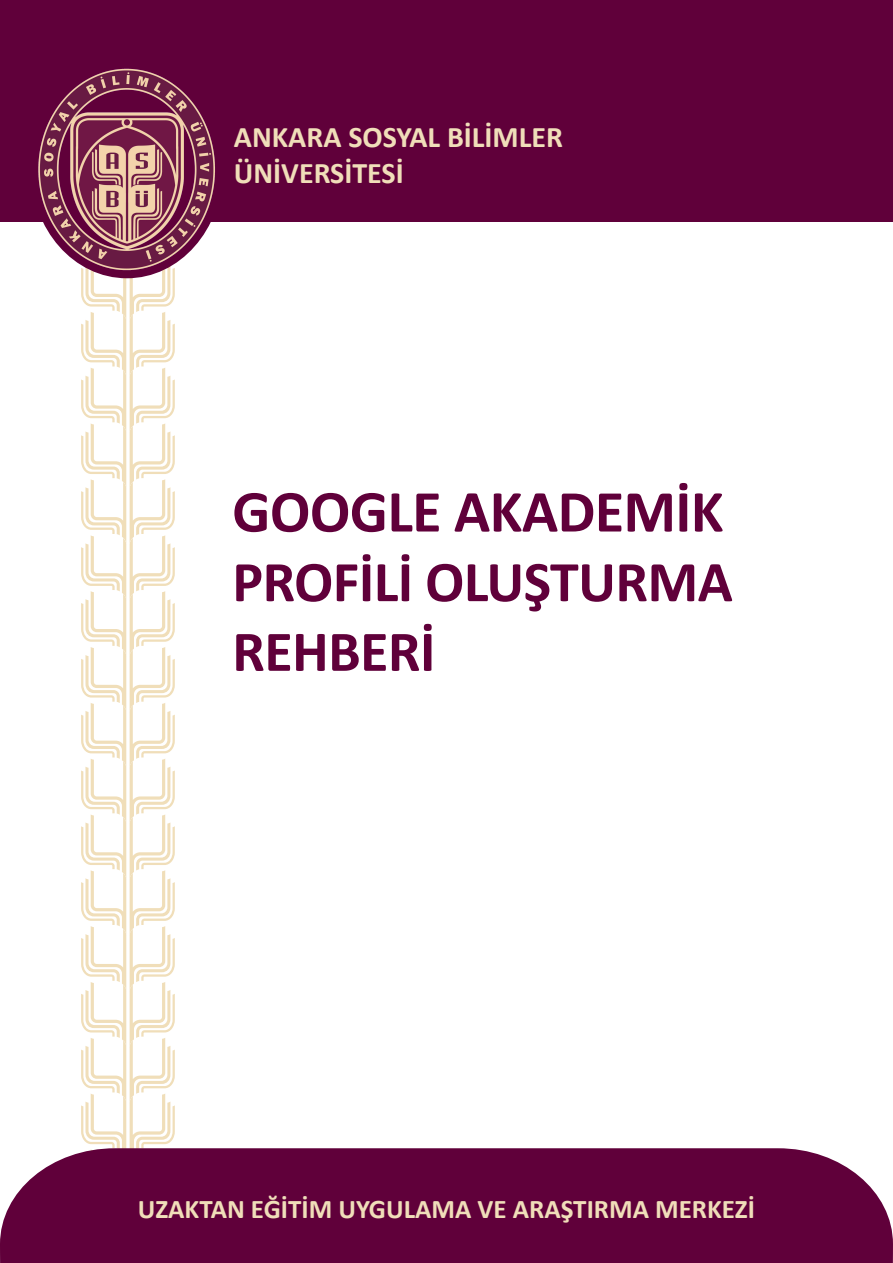
<style>
.page{position:relative;width:893px;height:1263px;background:#fff}
.page>*{position:absolute;margin:0;border:0;box-sizing:border-box;transform-origin:0 0}
.t1{font:700 60px "Calibri";letter-spacing:-.01em;color:#60003a}
.t2{font:700 58.05px/69.6px "Calibri";letter-spacing:-.01em;color:#60003a}
.t3{font:700 30px/36px "Calibri";color:#f0deb9}
.t4{font:700 27px "Calibri";color:#f0deb9}
</style>
<div class="page">
<svg style="left:81px;top:276px;width:94px;height:872px"></svg>
<div style="left:0;top:1148px;width:893px;height:115px;background:#60003a"></div>
<div style="left:0;top:0;width:893px;height:222px;background:#60003a"></div>
<img style="left:38px;top:68px;width:177px;height:208px">
<p class="t3" style="left:234px;top:119px;width:331px">ANKARA SOSYAL BİLİMLER<br>ÜNİVERSİTESİ</p>
<h1 class="t1" style="left:232px;top:469px;width:493px">GOOGLE AKADEMİK</h1>
<h2 class="t2" style="left:232px;top:546px;width:502px">PROFİLİ OLUŞTURMA<br>REHBERİ</h2>
<p class="t4" style="left:138px;top:1190px;width:619px">UZAKTAN EĞİTİM UYGULAMA VE ARAŞTIRMA MERKEZİ</p>
</div>
